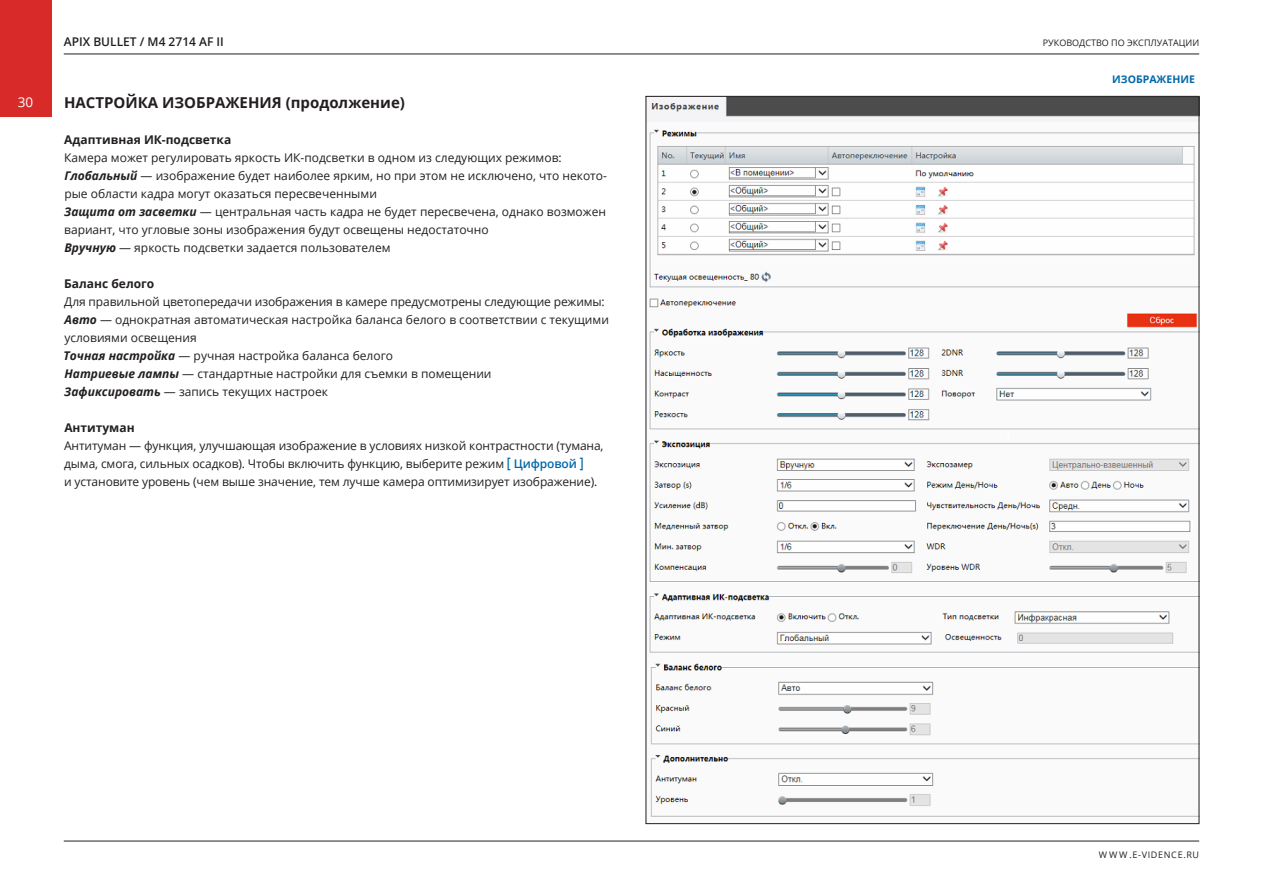
<style>
.page{position:relative;width:1263px;height:893px;background:#fff}
.page>*{position:absolute;margin:0;border:0;box-sizing:border-box;transform-origin:0 0}
.t1{font:700 15px "Open Sans";color:#231f20}
.t2{font:13.5px "Open Sans";color:#fff}
.t3{font:12px/18px "Open Sans";color:#231f20}
.t4{font:700 12px "Open Sans";color:#231f20}
.t5{font:600 12px "Open Sans";color:#231f20}
.t6{font:700 10.5px "Open Sans";color:#0068ab}
.t7{font:9px "Open Sans";color:#231f20}
.t8{font:9px "Open Sans";letter-spacing:.075em;color:#231f20}
.s1{font-weight:700;font-style:italic}
.s2{font-weight:600;font-size:14.4px;color:#0068ab}
.s3{font-weight:600;color:#0068ab}
</style>
<div class="page">
<hr style="left:64px;top:841px;width:1135px;height:1px;background:#231f20">
<hr style="left:64px;top:54px;width:1135px;height:1px;background:#231f20">
<div style="left:0;top:0;width:51px;height:116px;background:#d82a29"></div>
<img style="left:648px;top:98px;width:549px;height:719px">
<p class="t2" style="left:18px;top:92px;width:17px">30</p>
<p class="t5" style="left:64px;top:33px;width:162px">APIX BULLET / M4 2714 AF II</p>
<p class="t7" style="left:1043px;top:36px;width:158px">РУКОВОДСТВО ПО ЭКСПЛУАТАЦИИ</p>
<p class="t1" style="left:64px;top:92px;width:342px">НАСТРОЙКА ИЗОБРАЖЕНИЯ (продолжение)</p>
<p class="t4" style="left:64px;top:131px;width:168px">Адаптивная ИК-подсветка</p>
<p class="t3" style="left:64px;top:148px;width:544px">Камера может регулировать яркость ИК-подсветки в одном из следующих режимов:<br><span class="s1">Глобальный</span> — изображение будет наиболее ярким, но при этом не исключено, что некото&shy;рые области кадра могут оказаться пересвеченными<br><span class="s1">Защита от засветки</span> — центральная часть кадра не будет пересвечена, однако возможен вариант, что угловые зоны изображения будут освещены недостаточно<br><span class="s1">Вручную</span> — яркость подсветки задается пользователем</p>
<p class="t4" style="left:64px;top:275px;width:92px">Баланс белого</p>
<p class="t3" style="left:64px;top:292px;width:547px">Для правильной цветопередачи изображения в камере предусмотрены следующие режимы:<br><span class="s1">Авто</span> — однократная автоматическая настройка баланса белого в соответствии с текущими условиями освещения<br><span class="s1">Точная настройка</span> — ручная настройка баланса белого<br><span class="s1">Натриевые лампы</span> — стандартные настройки для съемки в помещении<br><span class="s1">Зафиксировать</span> — запись текущих настроек</p>
<p class="t4" style="left:64px;top:419px;width:72px">Антитуман</p>
<p class="t3" style="left:64px;top:436px;width:541px">Антитуман — функция, улучшающая изображение в условиях низкой контрастности (тумана, дыма, смога, сильных осадков). Чтобы включить функцию, выберите режим <span class="s2">[</span> <span class="s3">Цифровой</span> <span class="s2">]<br></span>и установите уровень (чем выше значение, тем лучше камера оптимизирует изображение).</p>
<p class="t6" style="left:1112px;top:72px;width:84px">ИЗОБРАЖЕНИЕ</p>
<p class="t8" style="left:1099px;top:848px;width:102px">WWW.E-VIDENCE.RU</p>
</div>
